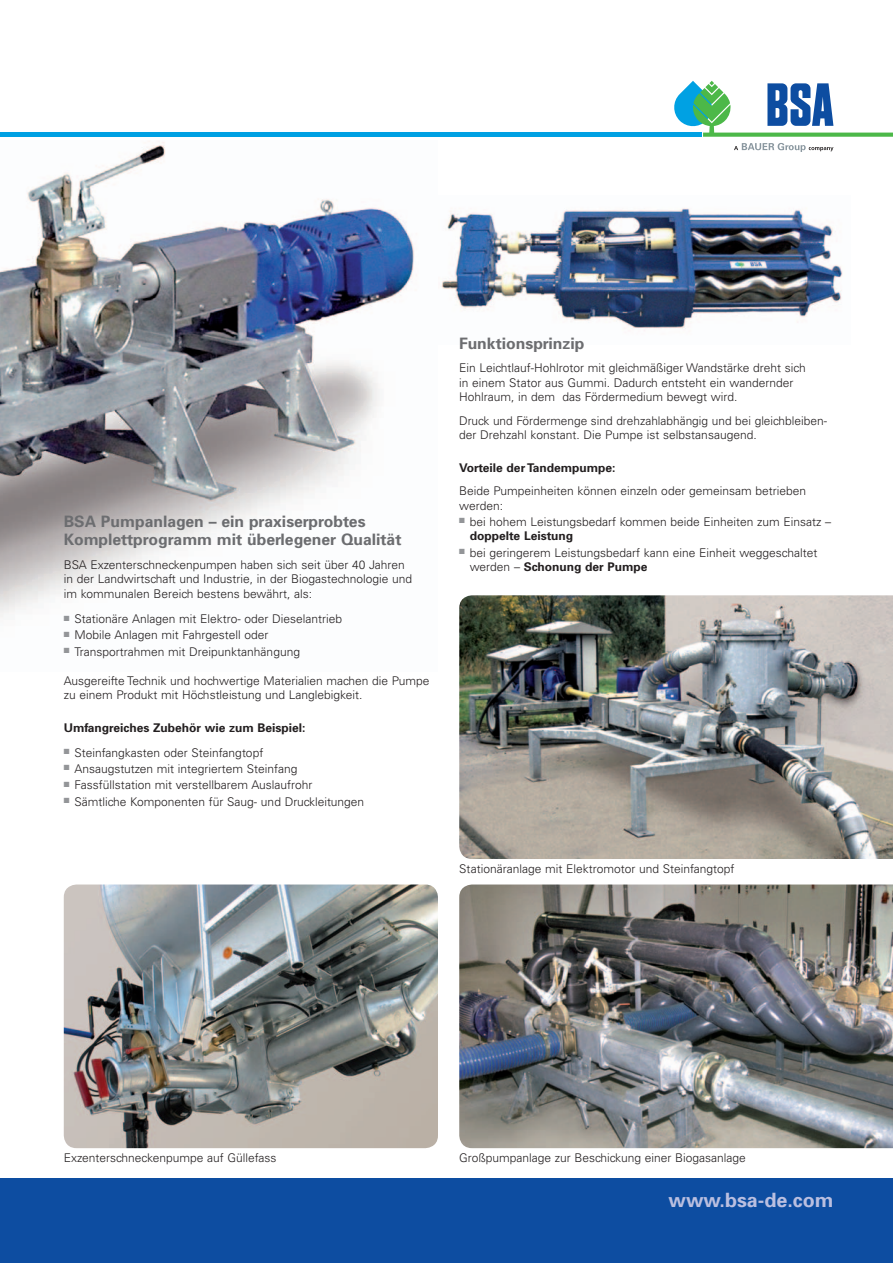
<style>
.page{position:relative;width:893px;height:1263px;background:#fff}
.page>*{position:absolute;margin:0;border:0;box-sizing:border-box;transform-origin:0 0}
.t1{font:700 19.65px "Univers";color:#babfe0}
.t2{font:700 15.75px/18px "Univers";color:#6c6d70}
.t3{font:300 12px/14.4px "Univers";color:#231f20}
.t4{font:700 12px "Univers";color:#231f20}
.s1{font-weight:700}
</style>
<div class="page">
<hr style="left:0;top:133px;width:701px;height:4px;background:#00a1e3">
<svg style="left:672px;top:81px;width:221px;height:56px"></svg>
<svg style="left:734px;top:143px;width:99px;height:9px"></svg>
<div style="left:0;top:1178px;width:893px;height:85px;background:#0d4da1"></div>
<img style="left:64px;top:884px;width:374px;height:264px;border-radius:13px">
<img style="left:459px;top:595px;width:434px;height:264px">
<img style="left:459px;top:884px;width:434px;height:264px">
<img style="left:441px;top:208px;width:402px;height:123px">
<img style="left:0;top:141px;width:415px;height:477px">
<h2 class="t2" style="left:64px;top:514px;width:339px">BSA Pumpanlagen – ein praxiserprobtes<br>Komplettprogramm mit überlegener Qualität</h2>
<p class="t3" style="left:64px;top:558px;width:350px">BSA Exzenterschneckenpumpen haben sich seit über 40 Jahren in der Landwirtschaft und Industrie, in der Biogastechnologie und im kommunalen Bereich bestens bewährt, als:</p>
<p class="t3" style="left:64px;top:613px;width:280px"><sup>■</sup> Stationär e Anlagen mit Elektro- oder Dieselantrieb</p>
<p class="t3" style="left:64px;top:629px;width:206px"><sup>■</sup> Mobile Anlagen mit Fahrgestell oder</p>
<p class="t3" style="left:64px;top:645px;width:238px"><sup>■</sup> Transportrahmen mit Dreipunkt anhängung</p>
<p class="t3" style="left:64px;top:674px;width:367px">Ausgereifte Technik und hochwertige Materialien machen die Pumpe zu einem Produkt mit Höchstleistung und Lang lebig keit.</p>
<p class="t4" style="left:64px;top:723px;width:243px">Umfangreiches Zubehör wie zum Beispiel:</p>
<p class="t3" style="left:64px;top:746px;width:201px"><sup>■</sup> Steinfangkasten oder Steinfangtopf</p>
<p class="t3" style="left:64px;top:763px;width:235px"><sup>■</sup> Ansaugstutzen mit integriertem Steinfang</p>
<p class="t3" style="left:64px;top:779px;width:250px"><sup>■</sup> Fassfüllstation mit verstellbarem Auslaufrohr</p>
<p class="t3" style="left:64px;top:795px;width:302px"><sup>■</sup> Sämtliche Komponenten für Saug- und Druckleitungen</p>
<h2 class="t2" style="left:459px;top:336px;width:127px">Funktionsprinzip</h2>
<p class="t3" style="left:459px;top:362px;width:348px">Ein Leichtlauf-Hohlrotor mit gleichmäßiger Wandstärke dreht sich in einem Stator aus Gummi. Dadurch entsteht ein wandern der<br>Hohlraum, in dem das Fördermedium bewegt wird.</p>
<p class="t3" style="left:459px;top:414px;width:369px">Druck und Fördermenge sind drehzahlabhängig und bei gleichbleiben&shy;der Drehzahl konstant. Die Pumpe ist selbstansaugend.</p>
<p class="t4" style="left:459px;top:463px;width:158px">Vorteile der Tandempumpe:</p>
<p class="t3" style="left:459px;top:485px;width:348px">Beide Pumpeinheiten können einzeln oder gemeinsam betrieben werden:</p>
<p class="t3" style="left:470px;top:515px;width:363px;text-indent:-11px"><sup>■</sup> bei hohem Leistungsbedarf kommen beide Einheiten zum Einsatz – <span class="s1">doppelte Leistung</span></p>
<p class="t3" style="left:470px;top:546px;width:349px;text-indent:-11px"><sup>■</sup> bei geringerem Leistungsbedarf kann eine Einheit weggeschaltet werden – <span class="s1">Schonung der Pumpe</span></p>
<p class="t3" style="left:459px;top:862px;width:277px">Stationäranlage mit Elektromotor und Steinfangtopf</p>
<p class="t3" style="left:64px;top:1152px;width:214px">Exzenterschneckenpumpe auf Güllefass</p>
<p class="t3" style="left:459px;top:1152px;width:288px">Großpumpanlage zur Beschickung einer Biogasanlage</p>
<h1 class="t1" style="left:669px;top:1193px;width:166px">www.bsa-de.com</h1>
</div>
